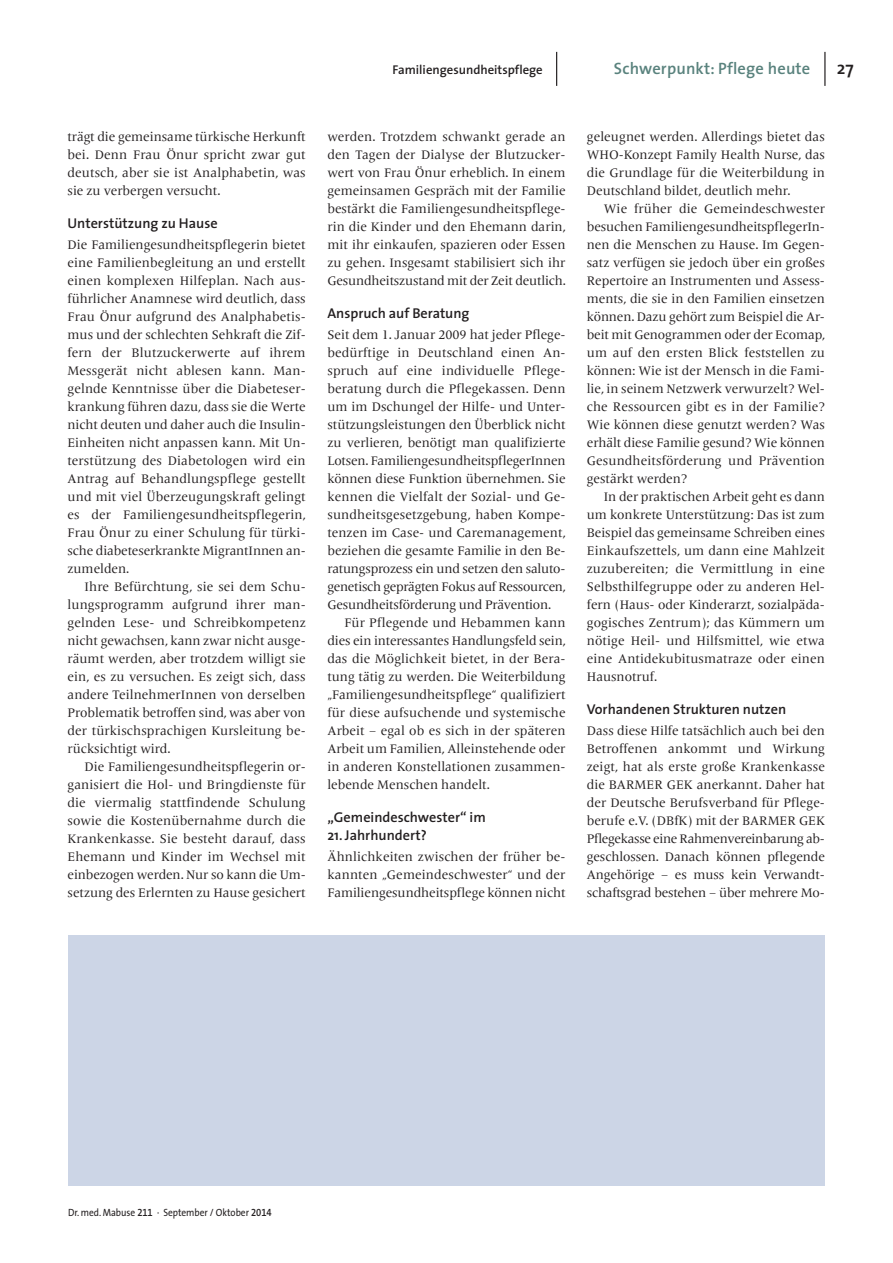
<style>
.page{position:relative;width:893px;height:1263px;background:#fff}
.page>*{position:absolute;margin:0;border:0;box-sizing:border-box;transform-origin:0 0}
.t1{font:600 18px "The Sans";color:#231f20}
.t2{font:600 16.5px "The Sans";letter-spacing:.01em;color:#59827d}
.t3{font:600 14.25px "The Sans";color:#231f20}
.t4{font:12.9px/18px "Frutiger Serif LT Pro";color:#231f20;text-align:justify}
.t5{font:600 12.75px "The Sans";color:#231f20}
.t6{font:10.5px "The Sans";letter-spacing:-.005em;color:#231f20;scale:.9 1}
.s1{font-family:"The Sans Semi Bold Expert"}
</style>
<div class="page">
<hr style="left:556px;top:52px;width:1px;height:34px;background:#231f20">
<hr style="left:824px;top:52px;width:1px;height:34px;background:#231f20">
<div style="left:68px;top:935px;width:757px;height:250px;background:#ccd5e6"></div>
<p class="t4" style="left:68px;top:130px;width:240px">trägt die gemeinsame türkische Herkunft bei. Denn Frau Önur spricht zwar gut deutsch, aber sie ist Analphabetin, was sie zu verbergen versucht.</p>
<p class="t3" style="left:68px;top:218px;width:152px">Unterstützung zu Hause</p>
<p class="t4" style="left:68px;top:238px;width:240px">Die Familiengesundheitspflegerin bietet eine Familienbegleitung an und erstellt einen komplexen Hilfeplan. Nach aus&shy;führlicher Anamnese wird deutlich, dass Frau Önur aufgrund des Analphabetis&shy;mus und der schlechten Sehkraft die Zif&shy;fern der Blutzuckerwerte auf ihrem Messgerät nicht ablesen kann. Man&shy;gelnde Kenntnisse über die Diabeteser&shy;krankung führen dazu, dass sie die Werte nicht deuten und daher auch die Insulin-Einheiten nicht anpassen kann. Mit Un&shy;terstützung des Diabetologen wird ein Antrag auf Behandlungspflege gestellt und mit viel Überzeugungskraft gelingt es der Familiengesundheitspflegerin, Frau Önur zu einer Schulung für türki&shy;sche diabeteserkrankte MigrantInnen an&shy;zumelden.</p>
<p class="t4" style="left:68px;top:580px;width:240px;text-indent:17px">Ihre Befürchtung, sie sei dem Schu&shy;lungsprogramm aufgrund ihrer man&shy;gelnden Lese- und Schreibkompetenz nicht gewachsen, kann zwar nicht ausge&shy;räumt werden, aber trotzdem willigt sie ein, es zu versuchen. Es zeigt sich, dass andere TeilnehmerInnen von derselben Problematik betroffen sind, was aber von der türkischsprachigen Kursleitung be&shy;rücksichtigt wird.</p>
<p class="t4" style="left:68px;top:760px;width:240px;text-indent:17px">Die Familiengesundheitspflegerin or&shy;ganisiert die Hol- und Bringdienste für die viermalig stattfindende Schulung sowie die Kostenübernahme durch die Krankenkasse. Sie besteht darauf, dass Ehemann und Kinder im Wechsel mit einbezogen werden. Nur so kann die Um&shy;setzung des Erlernten zu Hause gesichert</p>
<p class="t5" style="left:393px;top:65px;width:152px">Familiengesundheitspflege</p>
<p class="t2" style="left:614px;top:62px;width:198px">Schwerpunkt: Pflege heute</p>
<h1 class="t1" style="left:837px;top:61px;width:18px">27</h1>
<p class="t4" style="left:327px;top:130px;width:240px">werden. Trotzdem schwankt gerade an den Tagen der Dialyse der Blutzucker&shy;wert von Frau Önur erheblich. In einem gemeinsamen Gespräch mit der Familie bestärkt die Familiengesundheitspflege&shy;rin die Kinder und den Ehemann darin, mit ihr einkaufen, spazieren oder Essen zu gehen. Insgesamt stabilisiert sich ihr Gesundheitszustand mit der Zeit deutlich.</p>
<p class="t3" style="left:327px;top:308px;width:144px">Anspruch auf Beratung</p>
<p class="t4" style="left:327px;top:328px;width:240px">Seit dem 1. Januar 2009 hat jeder Pflege&shy;bedürftige in Deutschland einen An&shy;spruch auf eine individuelle Pflege&shy;beratung durch die Pflegekassen. Denn um im Dschungel der Hilfe- und Unter&shy;stützungsleistungen den Überblick nicht zu verlieren, benötigt man qualifizierte Lotsen. FamiliengesundheitspflegerInnen können diese Funktion übernehmen. Sie kennen die Vielfalt der Sozial- und Ge&shy;sundheitsgesetzgebung, haben Kompe&shy;tenzen im Case- und Caremanagement, beziehen die gesamte Familie in den Be&shy;ratungsprozess ein und setzen den saluto&shy;genetisch geprägten Fokus auf Ressourcen, Gesundheitsförderung und Prävention.</p>
<p class="t4" style="left:327px;top:616px;width:240px;text-indent:17px">Für Pflegende und Hebammen kann dies ein interessantes Handlungsfeld sein, das die Möglichkeit bietet, in der Bera&shy;tung tätig zu werden. Die Weiterbildung „Familiengesundheitspflege“ qualifiziert für diese aufsuchende und systemische Arbeit – egal ob es sich in der späteren Arbeit um Familien, Alleinstehende oder in anderen Konstellationen zusammen&shy;lebende Menschen handelt.</p>
<p class="t3" style="left:327px;top:812px;width:160px">„Gemeindeschwester“ im</p>
<p class="t3" style="left:327px;top:830px;width:101px">21. Jahrhundert?</p>
<p class="t4" style="left:327px;top:850px;width:240px">Ähnlichkeiten zwischen der früher be&shy;kannten „Gemeindeschwester“ und der Familiengesundheitspflege können nicht</p>
<p class="t4" style="left:587px;top:130px;width:240px">geleugnet werden. Allerdings bietet das WHO-Konzept Family Health Nurse, das die Grundlage für die Weiterbildung in Deutschland bildet, deutlich mehr.</p>
<p class="t4" style="left:587px;top:202px;width:240px;text-indent:17px">Wie früher die Gemeindeschwester besuchen FamiliengesundheitspflegerIn&shy;nen die Menschen zu Hause. Im Gegen&shy;satz verfügen sie jedoch über ein großes Repertoire an Instrumenten und Assess&shy;ments, die sie in den Familien einsetzen können. Dazu gehört zum Beispiel die Ar&shy;beit mit Genogrammen oder der Ecomap, um auf den ersten Blick feststellen zu können: Wie ist der Mensch in die Fami&shy;lie, in seinem Netzwerk verwurzelt? Wel&shy;che Ressourcen gibt es in der Familie?<br>Wie können diese genutzt werden? Was erhält diese Familie gesund? Wie können Gesundheitsförderung und Prävention gestärkt werden?</p>
<p class="t4" style="left:587px;top:490px;width:240px;text-indent:17px">In der praktischen Arbeit geht es dann um konkrete Unterstützung: Das ist zum Beispiel das gemeinsame Schreiben eines Einkaufszettels, um dann eine Mahlzeit zuzubereiten; die Vermittlung in eine Selbsthilfegruppe oder zu anderen Hel&shy;fern (Haus- oder Kinderarzt, sozialpäda&shy;gogisches Zentrum); das Kümmern um nötige Heil- und Hilfsmittel, wie etwa eine Antidekubitusmatraze oder einen Hausnotruf.</p>
<p class="t3" style="left:587px;top:704px;width:201px">Vorhandenen Strukturen nutzen</p>
<p class="t4" style="left:587px;top:724px;width:240px">Dass diese Hilfe tatsächlich auch bei den Betroffenen ankommt und Wirkung zeigt, hat als erste große Krankenkasse die BARMER GEK anerkannt. Daher hat der Deutsche Berufsverband für Pflege&shy;berufe e.V. (DBfK) mit der BARMER GEK Pflegekasse eine Rahmenvereinbarung ab&shy;geschlossen. Danach können pflegende Angehörige – es muss kein Verwandt&shy;schaftsgrad bestehen – über mehrere Mo-</p>
<p class="t6" style="left:68px;top:1208px;width:228px">Dr. med. Mabuse <span class="s1">211</span> · September / Oktober <span class="s1">2014</span></p>
</div>
